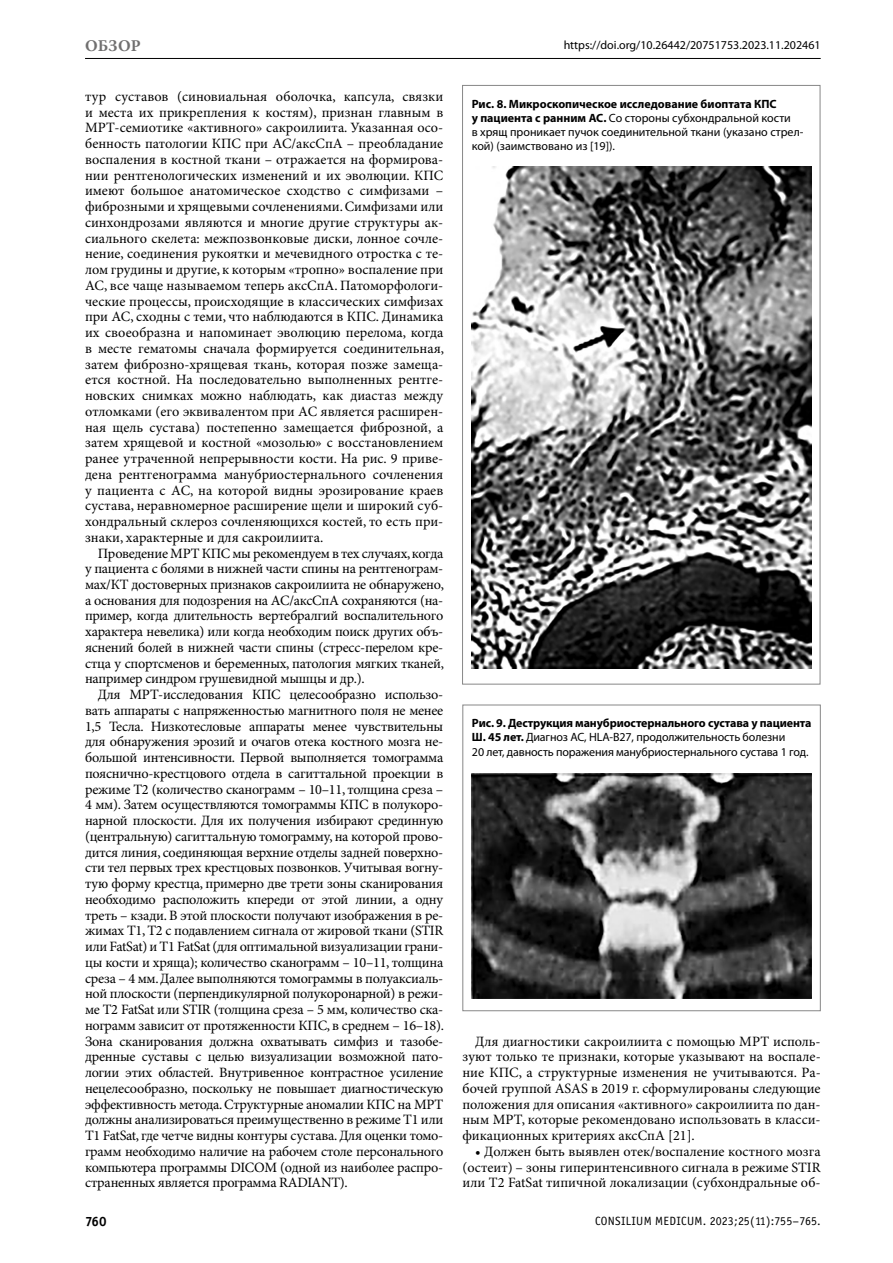
<style>
.page{position:relative;width:893px;height:1263px;background:#fff}
.page>*{position:absolute;margin:0;border:0;box-sizing:border-box;transform-origin:0 0}
.t1{font:700 16.5px "Minion Pro";color:#706f6f}
.t2{font:14.25px/15.8px "Minion Pro";color:#000;text-align:justify}
.t3{font:13.5px "Officina Sans Bold C";color:#000}
.t4{font:12px/14.2px "Myriad Pro";color:#000}
.t5{font:12px "Officina Sans Book C";letter-spacing:.025em;color:#000}
.s1{font-weight:700}
</style>
<div class="page">
<hr style="left:85px;top:58px;width:736px;height:1px;background:#000">
<img style="left:471px;top:166px;width:340px;height:503px">
<img style="left:471px;top:773px;width:341px;height:225px">
<div style="left:462px;top:705px;width:359px;height:306px;border:1px solid #878787"></div>
<p class="t1" style="left:85px;top:36px;width:25px">Обзор</p>
<p class="t2" style="left:85px;top:89px;width:360px;text-align:left">тур суставов (синовиальная оболочка, капсула, связки и места их прикрепления к костям), признан главным в МРТ-семиотике «активного» сакроилиита. Указанная осо&shy;бенность патологии КПС при АС/аксСпА – преобладание воспаления в костной ткани – отражается на формирова&shy;нии рентгенологических изменений и их эволюции. КПС имеют большое анатомическое сходство с симфизами – фиброзными и хрящевыми сочленениями. Симфизами или синхондрозами являются и многие другие структуры ак&shy;сиального скелета: межпозвонковые диски, лонное сочле&shy;нение, соединения рукоятки и мечевидного отростка с те&shy;лом грудины и другие, к которым «тропно» воспаление при АС, все чаще называемом теперь аксСпА. Патоморфологи&shy;ческие процессы, происходящие в классических симфизах при АС, сходны с теми, что наблюдаются в КПС. Динамика их своеобразна и напоминает эволюцию перелома, когда в месте гематомы сначала формируется соединительная, затем фиброзно-хрящевая ткань, которая позже замеща&shy;ется костной. На последовательно выполненных рентге&shy;новских снимках можно наблюдать, как диастаз между отломками (его эквивалентом при АС является расширен&shy;ная щель сустава) постепенно замещается фиброзной, а затем хрящевой и костной «мозолью» с восстановлением ранее утраченной непрерывности кости. На рис. 9 приве&shy;дена рентгенограмма манубриостернального сочленения у пациента с АС, на которой видны эрозирование краев сустава, неравномерное расширение щели и широкий суб&shy;хондральный склероз сочленяющихся костей, то есть при&shy;знаки, характерные и для сакроилиита.</p>
<p class="t2" style="left:85px;top:546px;width:360px;text-indent:13px">Проведение МРТ КПС мы рекомендуем в тех случаях, когда у пациента с болями в нижней части спины на рентгенограм&shy;мах/КТ достоверных признаков сакроилиита не обнаружено, а основания для подозрения на АС/аксСпА сохраняются (на&shy;пример, когда длительность вертебралгий воспалительного характера невелика) или когда необходим поиск других объ&shy;яснений болей в нижней части спины (стресс-перелом кре&shy;стца у спортсменов и беременных, патология мягких тканей, например синдром грушевидной мышцы и др.).</p>
<p class="t2" style="left:85px;top:687px;width:360px;text-indent:13px">Для МРТ-исследования КПС целесообразно использо&shy;вать аппараты с напряженностью магнитного поля не менее 1,5 Тесла. Низкотесловые аппараты менее чувствительны для обнаружения эрозий и очагов отека костного мозга не&shy;большой интенсивности. Первой выполняется томограмма пояснично-крестцового отдела в сагиттальной проекции в режиме Т2 (количество сканограмм – 10–11, толщина среза – 4 мм). Затем осуществляются томограммы КПС в полукоро&shy;нарной плоскости. Для их получения избирают срединную (центральную) сагиттальную томограмму, на которой прово&shy;дится линия, соединяющая верхние отделы задней поверхно&shy;сти тел первых трех крестцовых позвонков. Учитывая вогну&shy;тую форму крестца, примерно две трети зоны сканирования необходимо расположить кпереди от этой линии, а одну треть – кзади. В этой плоскости получают изображения в ре&shy;жимах Т1, Т2 с подавлением сигнала от жировой ткани (STIR или FatSat) и Т1 FatSat (для оптимальной визуализации грани&shy;цы кости и хряща); количество сканограмм – 10–11, толщина среза – 4 мм. Далее выполняются томограммы в полуаксиаль&shy;ной плоскости (перпендикулярной полукоронарной) в режи&shy;ме Т2 FatSat или STIR (толщина среза – 5 мм, количество ска&shy;нограмм зависит от протяженности КПС, в среднем – 16–18).<br>Зона сканирования должна охватывать симфиз и тазобе&shy;дренные суставы с целью визуализации возможной пато&shy;логии этих областей. Внутривенное контрастное усиление нецелесообразно, поскольку не повышает диагностическую эффективность метода. Структурные аномалии КПС на МРТ должны анализироваться преимущественно в режиме Т1 или Т1 FatSat, где четче видны контуры сустава. Для оценки томо&shy;грамм необходимо наличие на рабочем столе персонального компьютера программы DICOM (одной из наиболее распро&shy;страненных является программа RADIANT).</p>
<p class="t4" style="left:564px;top:38px;width:259px">https://doi.org/10.26442/20751753.2023.11.202461</p>
<p class="t4" style="left:472px;top:97px;width:333px"><span class="s1">Рис. 8. Микроскопическое исследование биоптата КПС<br>у пациента с ранним АС.</span> Со стороны субхондральной кости<br>в хрящ проникает пучок соединительной ткани (указано стрел&shy;кой) (заимствовано из [19]).</p>
<p class="t4" style="left:472px;top:716px;width:341px"><span class="s1">Рис. 9. Деструкция манубриостернального сустава у пациента<br>Ш. 45 лет.</span> Диагноз АС, HLA-B27, продолжительность болезни<br>20 лет, давность поражения манубриостернального сустава 1 год.</p>
<p class="t2" style="left:462px;top:1034px;width:360px;text-indent:13px">Для диагностики сакроилиита с помощью МРТ исполь&shy;зуют только те признаки, которые указывают на воспале&shy;ние КПС, а структурные изменения не учитываются. Ра&shy;бочей группой ASAS в 2019 г. сформулированы следующие положения для описания «активного» сакроилиита по дан&shy;ным МРТ, которые рекомендовано использовать в класси&shy;фикационных критериях аксСпА [21].</p>
<p class="t2" style="left:462px;top:1144px;width:360px;text-indent:13px">• Должен быть выявлен отек/воспаление костного мозга (остеит) – зоны гиперинтенсивного сигнала в режиме STIR или Т2 FatSat типичной локализации (субхондральные об-</p>
<p class="t3" style="left:85px;top:1214px;width:23px">760</p>
<p class="t5" style="left:595px;top:1214px;width:227px">CONSILIUM MEDICUM. 2023;25(11):755–765.</p>
</div>
